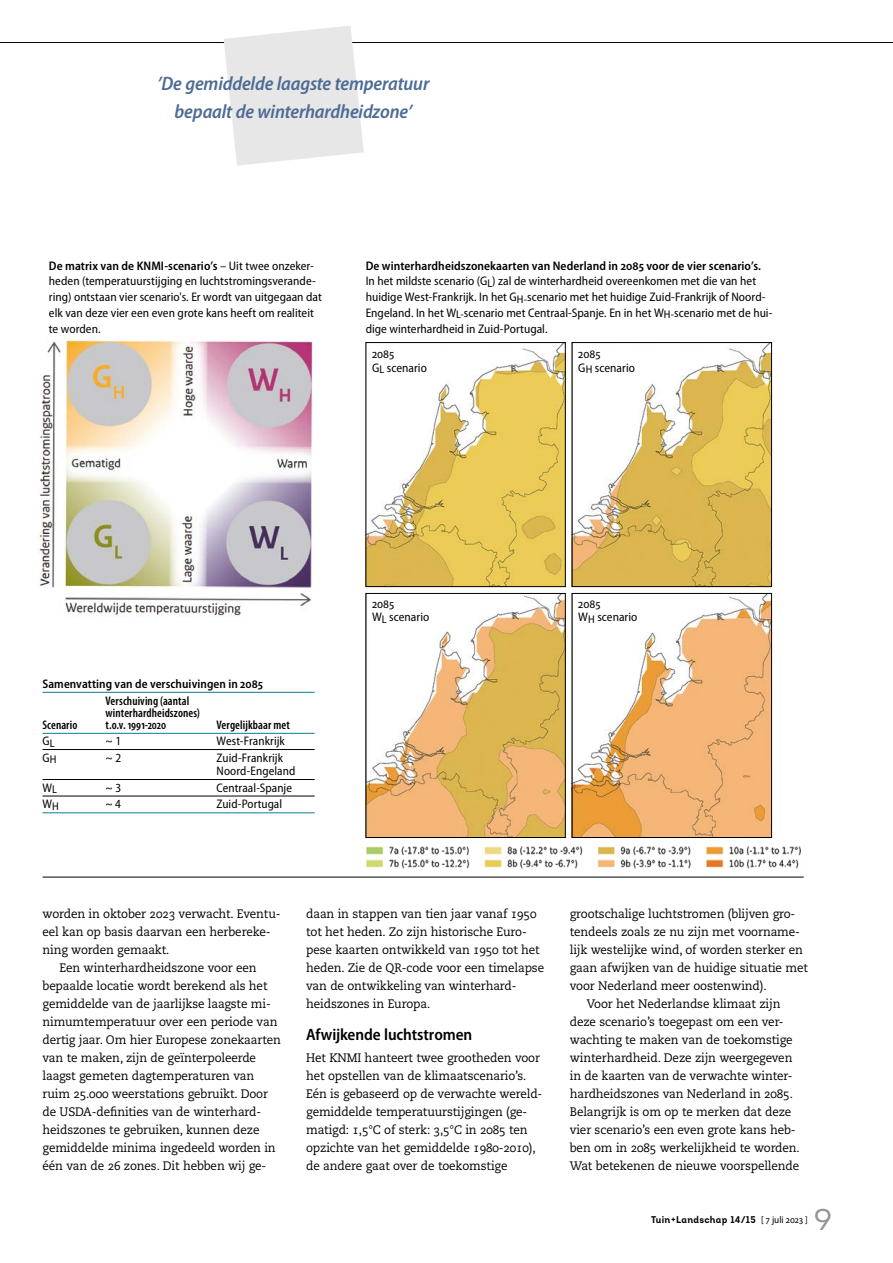
<style>
.page{position:relative;width:893px;height:1263px;background:#fff}
.page>*{position:absolute;margin:0;border:0;box-sizing:border-box;transform-origin:0 0}
.t1{font:30px "Intro Regular Alt";color:#959490}
.t2{font:italic 600 semi-condensed 19.5px/27px "Myriad Pro";letter-spacing:-.01em;color:#4e6b94;text-align:center}
.t3{font:600 semi-condensed 16.5px "Myriad Pro";letter-spacing:-.005em;color:#000}
.t4{font:semi-condensed 12.45px/15.8px "Myriad Pro";letter-spacing:.005em;color:#000}
.t5{font:600 condensed 12.45px/12px "Myriad Pro";letter-spacing:.01em;color:#000}
.t6{font:600 semi-condensed 12.45px "Myriad Pro";letter-spacing:.005em;color:#000}
.t7{font:12.3px/18px "Caecilia LT Std";letter-spacing:-.01em;color:#000;scale:.95 1}
.t8{font:9.75px "Intro Bold Alt";letter-spacing:.03em;color:#000;scale:.95 1}
.s1{font-weight:600}
.s2{font-family:"Myriad Pro"}
</style>
<div class="page">
<hr style="left:0;top:42px;width:893px;height:1px;background:#000">
<svg style="left:224px;top:26px;width:140px;height:140px"></svg>
<img style="left:38px;top:339px;width:275px;height:277px">
<img style="left:368px;top:344px;width:196px;height:241px">
<div style="left:366px;top:342px;width:200px;height:245px;border:1px solid #000"></div>
<img style="left:368px;top:595px;width:196px;height:241px">
<div style="left:366px;top:593px;width:200px;height:245px;border:1px solid #000"></div>
<img style="left:366px;top:846px;width:435px;height:22px">
<img style="left:574px;top:344px;width:196px;height:241px">
<div style="left:572px;top:342px;width:200px;height:245px;border:1px solid #000"></div>
<img style="left:574px;top:595px;width:196px;height:241px">
<div style="left:572px;top:593px;width:200px;height:245px;border:1px solid #000"></div>
<hr style="left:43px;top:692px;width:272px;height:1px;background:#008192">
<hr style="left:43px;top:733px;width:272px;height:1px;background:#008192">
<hr style="left:43px;top:749px;width:272px;height:1px;background:#000">
<hr style="left:43px;top:779px;width:272px;height:1px;background:#000">
<hr style="left:43px;top:796px;width:272px;height:1px;background:#000">
<hr style="left:43px;top:812px;width:272px;height:1px;background:#008192">
<hr style="left:43px;top:877px;width:761px;height:1px;background:#000">
<h2 class="t2" style="left:157px;top:71px;width:273px">’De gemiddelde laagste temperatuur bepaalt de winterhardheidzone’</h2>
<p class="t4" style="left:49px;top:258px;width:275px"><span class="s1">De matrix van de KNMI-scenario’s</span> – Uit twee onzeker&shy;heden (temperatuurstijging en luchtstromingsverande&shy;ring) ontstaan vier scenario's. Er wordt van uitgegaan dat elk van deze vier een even grote kans heeft om realiteit te worden.</p>
<p class="t4" style="left:366px;top:258px;width:408px"><span class="s1">De winterhardheidszonekaarten van Nederland in 2085 voor de vier scenario’s.<br></span>In het mildste scenario (G<sub>L</sub>) zal de winterhardheid overeenkomen met die van het huidige West-Frankrijk. In het G<sub>H-</sub>scenario met het huidige Zuid-Frankrijk of Noord-Engeland. In het W<sub>L-</sub>scenario met Centraal-Spanje. En in het W<sub>H-</sub>scenario met de hui&shy;dige winterhardheid in Zuid-Portugal.</p>
<p class="t4" style="left:372px;top:347px;width:56px;line-height:13.5px">2085<br>G<sub>L</sub> scenario</p>
<p class="t4" style="left:578px;top:347px;width:58px;line-height:13.5px">2085<br>G<sub>H</sub> scenario</p>
<p class="t6" style="left:43px;top:676px;width:222px">Samenvatting van de verschuivingen in 2085</p>
<p class="t5" style="left:106px;top:695px;width:96px">Verschuiving (aantal winterhardheidszones)</p>
<p class="t5" style="left:43px;top:719px;width:36px">Scenario</p>
<p class="t5" style="left:106px;top:719px;width:62px">t.o.v. 1991-2020</p>
<p class="t5" style="left:217px;top:719px;width:75px">Vergelijkbaar met</p>
<p class="t4" style="left:43px;top:733px;width:14px">G<sub>L</sub></p>
<p class="t4" style="left:106px;top:733px;width:17px">~ 1</p>
<p class="t4" style="left:217px;top:733px;width:70px">West-Frankrijk</p>
<p class="t4" style="left:43px;top:750px;width:15px">G<sub>H</sub></p>
<p class="t4" style="left:106px;top:750px;width:17px">~ 2</p>
<p class="t4" style="left:217px;top:751px;width:80px;line-height:13.5px">Zuid-Frankrijk<br>Noord-Engeland</p>
<p class="t4" style="left:43px;top:780px;width:16px">W<sub>L</sub></p>
<p class="t4" style="left:106px;top:780px;width:17px">~ 3</p>
<p class="t4" style="left:217px;top:780px;width:77px">Centraal-Spanje</p>
<p class="t4" style="left:43px;top:796px;width:18px">W<sub>H</sub></p>
<p class="t4" style="left:106px;top:796px;width:17px">~ 4</p>
<p class="t4" style="left:217px;top:796px;width:67px">Zuid-Portugal</p>
<p class="t4" style="left:372px;top:597px;width:59px;line-height:13.5px">2085<br>W<sub>L</sub> scenario</p>
<p class="t4" style="left:578px;top:597px;width:61px;line-height:13.5px">2085<br>W<sub>H</sub> scenario</p>
<p class="t7" style="left:43px;top:905px;width:252px">worden in oktober 2023 verwacht. Eventu-</p>
<p class="t7" style="left:43px;top:923px;width:242px">eel kan op basis daarvan een herbereke-</p>
<p class="t7" style="left:43px;top:941px;width:135px">ning worden gemaakt.</p>
<p class="t7" style="left:60px;top:959px;width:209px">Een winterhardheidszone voor een</p>
<p class="t7" style="left:43px;top:977px;width:238px">bepaalde locatie wordt berekend als het</p>
<p class="t7" style="left:43px;top:995px;width:242px">gemiddelde van de jaarlijkse laagste mi-</p>
<p class="t7" style="left:43px;top:1013px;width:249px">nimumtemperatuur over een periode van</p>
<p class="t7" style="left:43px;top:1031px;width:252px">dertig jaar. Om hier Europese zonekaarten</p>
<p class="t7" style="left:43px;top:1049px;width:226px">van te maken, zijn de geïnterpoleerde</p>
<p class="t7" style="left:43px;top:1067px;width:224px">laagst gemeten dagtemperaturen van</p>
<p class="t7" style="left:43px;top:1085px;width:239px">ruim 25.000 weerstations gebruikt. Door</p>
<p class="t7" style="left:43px;top:1103px;width:232px">de USDA-definities van de winterhard-</p>
<p class="t7" style="left:43px;top:1121px;width:230px">heidszones te gebruiken, kunnen deze</p>
<p class="t7" style="left:43px;top:1139px;width:247px">gemiddelde minima ingedeeld worden in</p>
<p class="t7" style="left:43px;top:1157px;width:237px">één van de 26 zones. Dit hebben wij ge-</p>
<p class="t7" style="left:306px;top:905px;width:252px">daan in stappen van tien jaar vanaf 1950 tot het heden. Zo zijn historische Euro&shy;pese kaarten ontwikkeld van 1950 tot het heden. Zie de QR-code voor een timelapse van de ontwikkeling van winterhard&shy;heidszones in Europa.</p>
<h3 class="t3" style="left:306px;top:1025px;width:168px">Afwijkende luchtstromen</h3>
<p class="t7" style="left:306px;top:1049px;width:248px">Het KNMI hanteert twee grootheden voor het opstellen van de klimaatscenario’s.<br>Eén is gebaseerd op de verwachte wereld&shy;gemiddelde temperatuurstijgingen (ge&shy;matigd: 1,5°C of sterk: 3,5°C in 2085 ten opzichte van het gemiddelde 1980-2010), de andere gaat over de toekomstige</p>
<p class="t7" style="left:570px;top:905px;width:239px">grootschalige luchtstromen (blijven gro-</p>
<p class="t7" style="left:570px;top:923px;width:244px">tendeels zoals ze nu zijn met voorname-</p>
<p class="t7" style="left:570px;top:941px;width:247px">lijk westelijke wind, of worden sterker en</p>
<p class="t7" style="left:570px;top:959px;width:252px">gaan afwijken van de huidige situatie met</p>
<p class="t7" style="left:570px;top:977px;width:209px">voor Nederland meer oostenwind).</p>
<p class="t7" style="left:587px;top:995px;width:205px">Voor het Nederlandse klimaat zijn</p>
<p class="t7" style="left:570px;top:1013px;width:227px">deze scenario’s toegepast om een ver-</p>
<p class="t7" style="left:570px;top:1031px;width:236px">wachting te maken van de toekomstige</p>
<p class="t7" style="left:570px;top:1049px;width:236px">winterhardheid. Deze zijn weergegeven</p>
<p class="t7" style="left:570px;top:1067px;width:236px">in de kaarten van de verwachte winter-</p>
<p class="t7" style="left:570px;top:1085px;width:236px">hardheidszones van Nederland in 2085.</p>
<p class="t7" style="left:570px;top:1103px;width:235px">Belangrijk is om op te merken dat deze</p>
<p class="t7" style="left:570px;top:1121px;width:239px">vier scenario’s een even grote kans heb-</p>
<p class="t7" style="left:570px;top:1139px;width:244px">ben om in 2085 werkelijkheid te worden.</p>
<p class="t7" style="left:570px;top:1157px;width:243px">Wat betekenen de nieuwe voorspellende</p>
<p class="t8" style="left:651px;top:1213px;width:167px">Tuin+Landschap 14/15 <span class="s2">[ 7 juli 2023 ]</span></p>
<h1 class="t1" style="left:814px;top:1201px;width:19px">9</h1>
</div>
